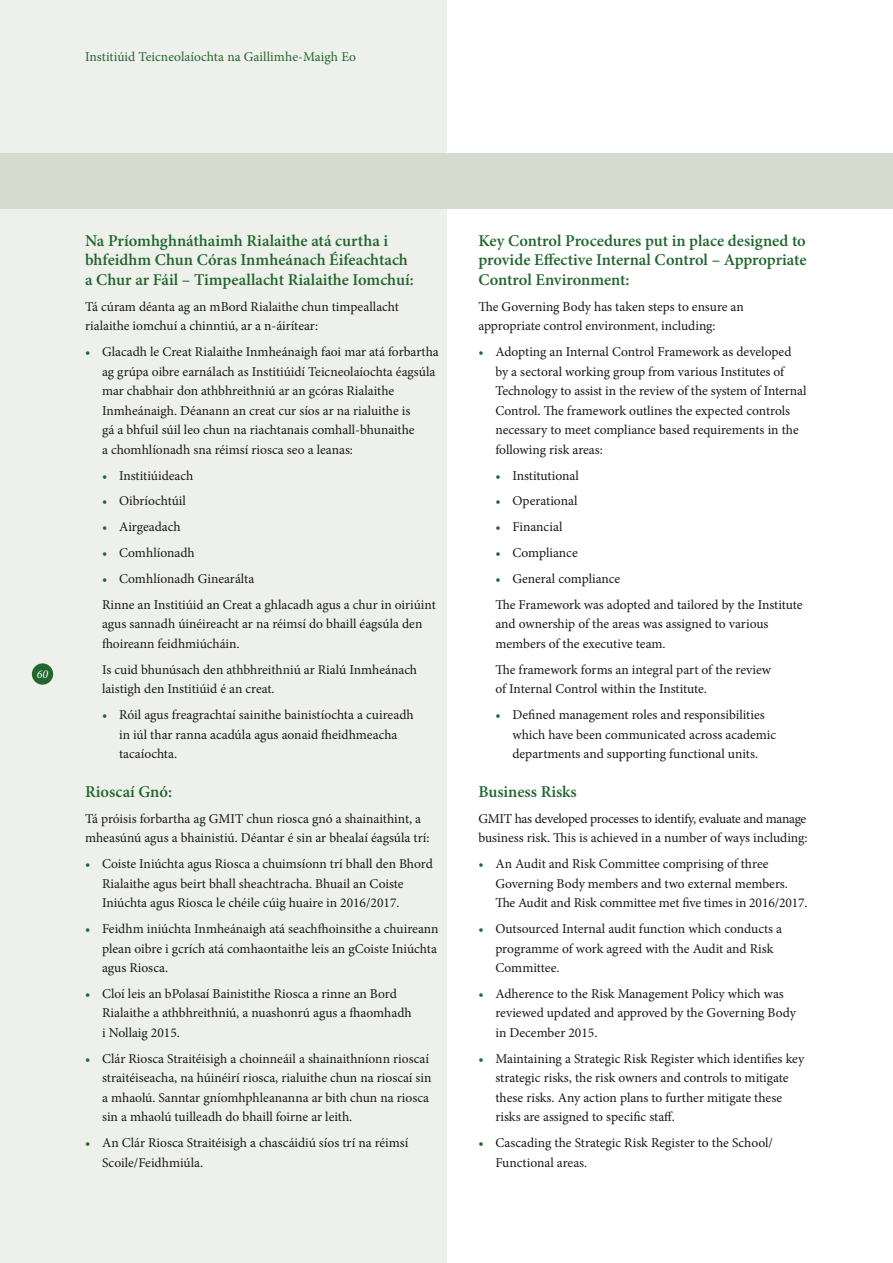
<style>
.page{position:relative;width:893px;height:1263px;background:#fff}
.page>*{position:absolute;margin:0;border:0;box-sizing:border-box;transform-origin:0 0}
.APP2_H5{font:600 16.5px/19.5px "Minion Pro";color:#22662f}
.APP2_Indent_4-4__1_5{font:13.5px/19.5px "Minion Pro";color:#1a171c}
.Body__1_5{font:13.5px/19.5px "Minion Pro";letter-spacing:-.005em;color:#1a171c}
.t1{font:13.5px "Minion Pro";letter-spacing:.005em;color:#22662f}
.t2{font:italic 12px "Minion Pro";color:#fff}
.s1{color:#22662f}
</style>
<div class="page">
<div style="left:0;top:0;width:446px;height:1263px;background:#eef1eb"></div>
<hr style="left:892px;top:0;width:1px;height:1263px;background:#eef1eb">
<div style="left:0;top:153px;width:893px;height:55px;background:#d5dcce"></div>
<div style="left:32px;top:663px;width:21px;height:22px;background:#22662f;border-radius:50%"></div>
<p class="t1" style="left:85px;top:47px;width:272px">Institiúid Teicneolaíochta na Gaillimhe-Maigh Eo</p>
<p class="t2" style="left:37px;top:667px;width:13px">60</p>
<p class="APP2_H5" style="left:85px;top:232px;width:330px">Na Príomhghnáthaimh Rialaithe atá curtha i bhfeidhm Chun Córas Inmheánach Éifeachtach a Chur ar Fáil – Timpeallacht Rialaithe Iomchuí:</p>
<p class="Body__1_5" style="left:85px;top:297px;width:315px">Tá cúram déanta ag an mBord Rialaithe chun timpeallacht rialaithe iomchuí a chinntiú, ar a n-áirítear:</p>
<p class="APP2_Indent_4-4__1_5" style="left:102px;top:342px;width:338px;text-indent:-17px"><span class="s1">•</span> Glacadh le Creat Rialaithe Inmheánaigh faoi mar atá forbartha ag grúpa oibre earnálach as Institiúidí Teicneolaíochta éagsúla mar chabhair don athbhreithniú ar an gcóras Rialaithe Inmheánaigh. Déanann an creat cur síos ar na rialuithe is<br>gá a bhfuil súil leo chun na riachtanais comhall-bhunaithe<br>a chomhlíonadh sna réimsí riosca seo a leanas:</p>
<p class="APP2_Indent_4-4__1_5" style="left:102px;top:465px;width:93px"><span class="s1">•</span> Institiúideach</p>
<p class="APP2_Indent_4-4__1_5" style="left:102px;top:491px;width:85px"><span class="s1">•</span> Oibríochtúil</p>
<p class="APP2_Indent_4-4__1_5" style="left:102px;top:517px;width:80px"><span class="s1">•</span> Airgeadach</p>
<p class="APP2_Indent_4-4__1_5" style="left:102px;top:543px;width:94px"><span class="s1">•</span> Comhlíonadh</p>
<p class="APP2_Indent_4-4__1_5" style="left:102px;top:569px;width:154px"><span class="s1">•</span> Comhlíonadh Ginearálta</p>
<p class="APP2_Indent_4-4__1_5" style="left:102px;top:595px;width:335px">Rinne an Institiúid an Creat a ghlacadh agus a chur in oiriúint agus sannadh úinéireacht ar na réimsí do bhaill éagsúla den fhoireann feidhmiúcháin.</p>
<p class="APP2_Indent_4-4__1_5" style="left:102px;top:660px;width:317px">Is cuid bhunúsach den athbhreithniú ar Rialú Inmheánach laistigh den Institiúid é an creat.</p>
<p class="APP2_Indent_4-4__1_5" style="left:119px;top:705px;width:296px;text-indent:-17px"><span class="s1">•</span> Róil agus freagrachtaí sainithe bainistíochta a cuireadh in iúl thar ranna acadúla agus aonaid fheidhmeacha tacaíochta.</p>
<p class="APP2_H5" style="left:85px;top:782px;width:89px">Rioscaí Gnó:</p>
<p class="Body__1_5" style="left:85px;top:809px;width:346px">Tá próisis forbartha ag GMIT chun riosca gnó a shainaithint, a mheasúnú agus a bhainistiú. Déantar é sin ar bhealaí éagsúla trí:</p>
<p class="APP2_Indent_4-4__1_5" style="left:102px;top:854px;width:332px;text-indent:-17px"><span class="s1">•</span> Coiste Iniúchta agus Riosca a chuimsíonn trí bhall den Bhord<br>Rialaithe agus beirt bhall sheachtracha. Bhuail an Coiste<br>Iniúchta agus Riosca le chéile cúig huaire in 2016/2017.</p>
<p class="APP2_Indent_4-4__1_5" style="left:102px;top:919px;width:338px;text-align:justify;text-indent:-17px"><span class="s1">•</span> Feidhm iniúchta Inmheánaigh atá seachfhoinsithe a chuireann plean oibre i gcrích atá comhaontaithe leis an gCoiste Iniúchta agus Riosca.</p>
<p class="APP2_Indent_4-4__1_5" style="left:102px;top:984px;width:311px;text-indent:-17px"><span class="s1">•</span> Cloí leis an bPolasaí Bainistithe Riosca a rinne an Bord<br>Rialaithe a athbhreithniú, a nuashonrú agus a fhaomhadh i Nollaig 2015.</p>
<p class="APP2_Indent_4-4__1_5" style="left:102px;top:1049px;width:331px;text-indent:-17px"><span class="s1">•</span> Clár Riosca Straitéisigh a choinneáil a shainaithníonn rioscaí straitéiseacha, na húinéirí riosca, rialuithe chun na rioscaí sin a mhaolú. Sanntar gníomhphleananna ar bith chun na riosca sin a mhaolú tuilleadh do bhaill foirne ar leith.</p>
<p class="APP2_Indent_4-4__1_5" style="left:102px;top:1133px;width:308px;text-indent:-17px"><span class="s1">•</span> An Clár Riosca Straitéisigh a chascáidiú síos trí na réimsí<br>Scoile/Feidhmiúla.</p>
<p class="APP2_H5" style="left:478px;top:232px;width:330px;text-align:justify">Key Control Procedures put in place designed to provide Effective Internal Control – Appropriate Control Environment:</p>
<p class="Body__1_5" style="left:478px;top:297px;width:267px">The Governing Body has taken steps to ensure an appropriate control environment, including:</p>
<p class="APP2_Indent_4-4__1_5" style="left:495px;top:342px;width:313px;text-indent:-17px"><span class="s1">•</span> Adopting an Internal Control Framework as developed by a sectoral working group from various Institutes of Technology to assist in the review of the system of Internal Control. The framework outlines the expected controls necessary to meet compliance based requirements in the following risk areas:</p>
<p class="APP2_Indent_4-4__1_5" style="left:495px;top:465px;width:85px"><span class="s1">•</span> Institutional</p>
<p class="APP2_Indent_4-4__1_5" style="left:495px;top:491px;width:84px"><span class="s1">•</span> Operational</p>
<p class="APP2_Indent_4-4__1_5" style="left:495px;top:517px;width:69px"><span class="s1">•</span> Financial</p>
<p class="APP2_Indent_4-4__1_5" style="left:495px;top:543px;width:84px"><span class="s1">•</span> Compliance</p>
<p class="APP2_Indent_4-4__1_5" style="left:495px;top:569px;width:126px"><span class="s1">•</span> General compliance</p>
<p class="APP2_Indent_4-4__1_5" style="left:495px;top:595px;width:309px">The Framework was adopted and tailored by the Institute and ownership of the areas was assigned to various members of the executive team.</p>
<p class="APP2_Indent_4-4__1_5" style="left:495px;top:660px;width:277px">The framework forms an integral part of the review of Internal Control within the Institute.</p>
<p class="APP2_Indent_4-4__1_5" style="left:512px;top:705px;width:265px;text-indent:-17px"><span class="s1">•</span> Defined management roles and responsibilities which have been communicated across academic departments and supporting functional units.</p>
<p class="APP2_H5" style="left:478px;top:782px;width:100px">Business Risks</p>
<p class="Body__1_5" style="left:478px;top:809px;width:331px">GMIT has developed processes to identify, evaluate and manage business risk. This is achieved in a number of ways including:</p>
<p class="APP2_Indent_4-4__1_5" style="left:495px;top:854px;width:314px;text-indent:-17px"><span class="s1">•</span> An Audit and Risk Committee comprising of three<br>Governing Body members and two external members.<br>The Audit and Risk committee met five times in 2016/2017.</p>
<p class="APP2_Indent_4-4__1_5" style="left:495px;top:919px;width:288px;text-indent:-17px"><span class="s1">•</span> Outsourced Internal audit function which conducts a programme of work agreed with the Audit and Risk<br>Committee.</p>
<p class="APP2_Indent_4-4__1_5" style="left:495px;top:984px;width:302px;text-indent:-17px"><span class="s1">•</span> Adherence to the Risk Management Policy which was reviewed updated and approved by the Governing Body in December 2015.</p>
<p class="APP2_Indent_4-4__1_5" style="left:495px;top:1049px;width:310px;text-indent:-17px"><span class="s1">•</span> Maintaining a Strategic Risk Register which identifies key strategic risks, the risk owners and controls to mitigate these risks. Any action plans to further mitigate these risks are assigned to specific staff.</p>
<p class="APP2_Indent_4-4__1_5" style="left:495px;top:1133px;width:279px;text-indent:-17px"><span class="s1">•</span> Cascading the Strategic Risk Register to the School/<br>Functional areas.</p>
</div>
